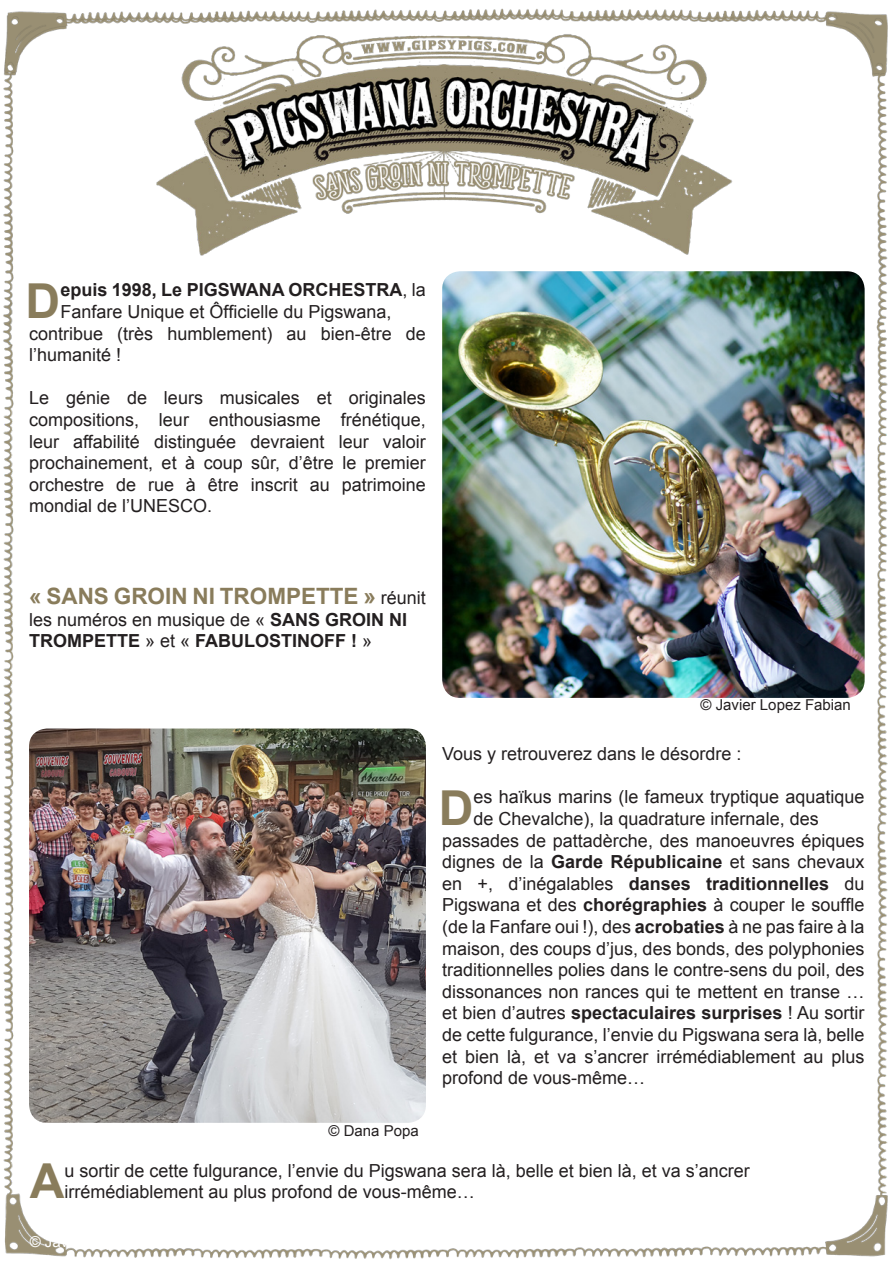
<style>
.page{position:relative;width:893px;height:1263px;background:#fff}
.page>*{position:absolute;margin:0;border:0;box-sizing:border-box;transform-origin:0 0}
.t1{font:700 48.15px "Arial";color:#897c5b}
.t2{font:700 22.5px "Arial";color:#897c5b}
.t3{font:18px/21.6px "Arial";color:#231f20}
.t4{font:700 18px "Arial";color:#231f20}
.t5{font:15px "Arial";color:#231f20}
.s1{font-weight:700}
.s2{font-weight:400;font-size:18px;color:#231f20}
.s3{font-weight:400}
</style>
<div class="page">
<img style="left:3px;top:8px;width:885px;height:1252px">
<img style="left:29px;top:728px;width:397px;height:395px">
<img style="left:442px;top:271px;width:423px;height:427px">
<img style="left:145px;top:33px;width:603px;height:226px">
<p class="t1" style="left:26px;top:269px;width:36px">D</p>
<p class="t3" style="left:60px;top:279px;width:367px"><span class="s1">epuis 1998, Le PIGSWANA ORCHESTRA</span>, la<br>Fanfare Unique et Ôfficielle du Pigswana,</p>
<p class="t3" style="left:29px;top:323px;width:398px">contribue (très humblement) au bien-être de l’humanité !</p>
<p class="t3" style="left:29px;top:387px;width:398px;text-align:justify">Le génie de leurs musicales et originales compositions, leur enthousiasme frénétique, leur affabilité distinguée devraient leur valoir prochainement, et à coup sûr, d’être le premier orchestre de rue à être inscrit au patrimoine mondial de l’UNESCO.</p>
<p class="t2" style="left:29px;top:581px;width:398px">« SANS GROIN NI TROMPETTE » <span class="s2">réunit</span></p>
<p class="t3" style="left:29px;top:609px;width:380px">les numéros en musique de « <span class="s1">SANS GROIN NI</span></p>
<p class="t4" style="left:29px;top:629px;width:345px">TROMPETTE <span class="s3">» et «</span> FABULOSTINOFF ! <span class="s3">»</span></p>
<p class="t5" style="left:328px;top:1121px;width:92px">© Dana Popa</p>
<p class="t5" style="left:701px;top:695px;width:152px">© Javier Lopez Fabian</p>
<p class="t3" style="left:442px;top:743px;width:301px">Vous y retrouverez dans le désordre :</p>
<p class="t1" style="left:439px;top:776px;width:36px">D</p>
<p class="t3" style="left:473px;top:786px;width:393px">es haïkus marins (le fameux tryptique aquatique de Chevalche), la quadrature infernale, des</p>
<p class="t3" style="left:442px;top:830px;width:424px;text-align:justify">passades de pattadèrche, des manoeuvres épiques dignes de la <span class="s1">Garde Républicaine</span> et sans chevaux en +, d’inégalables <span class="s1">danses traditionnelles</span> du Pigswana et des <span class="s1">chorégraphies</span> à couper le souffle (de la Fanfare oui !), des <span class="s1">acrobaties</span> à ne pas faire à la maison, des coups d’jus, des bonds, des polyphonies traditionnelles polies dans le contre-sens du poil, des dissonances non rances qui te mettent en transe … et bien d’autres <span class="s1">spectaculaires surprises</span> ! Au sortir de cette fulgurance, l’envie du Pigswana sera là, belle et bien là, et va s’ancrer irrémédiablement au plus profond de vous-même…</p>
<p class="t1" style="left:30px;top:1149px;width:36px">A</p>
<p class="t3" style="left:65px;top:1160px;width:687px">u sortir de cette fulgurance, l’envie du Pigswana sera là, belle et bien là, et va s’ancrer irrémédiablement au plus profond de vous-même…</p>
</div>
